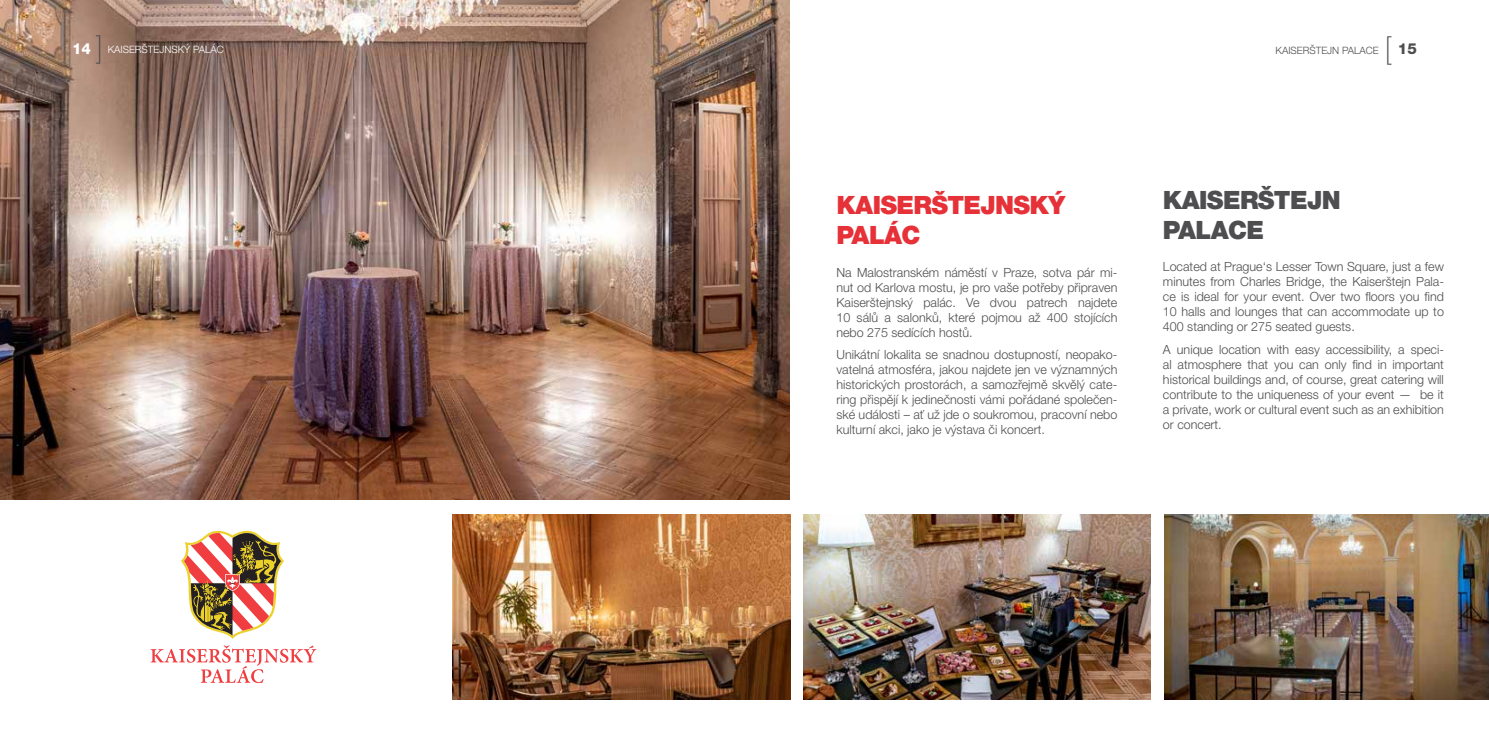
<style>
.page{position:relative;width:1489px;height:745px;background:#fff}
.page>*{position:absolute;margin:0;border:0;box-sizing:border-box;transform-origin:0 0}
.t1{font:900 25.25px/30px "Helvetica Neue LT Pro";letter-spacing:-.025em;color:#e53137}
.t2{font:900 25.25px/30px "Helvetica Neue LT Pro";letter-spacing:-.025em;color:#4e4d4f}
.t3{font:800 15.12px "Helvetica Neue LT Pro";color:#fff}
.t4{font:800 15.12px "Helvetica Neue LT Pro";color:#4e4d4f}
.t5{font:300 12.62px/15px "Helvetica Neue LT Pro";color:#4e4d4f;text-align:justify}
.t6{font:300 10.12px "Helvetica Neue LT Pro";color:#fff}
.t7{font:300 10.12px "Helvetica Neue LT Pro";color:#4e4d4f}
.s1{font-weight:100;font-size:31px;color:#4e4d4f}
.s2{font-weight:100;font-size:31px}
</style>
<div class="page">
<svg style="left:181px;top:530px;width:103px;height:108px"></svg>
<svg style="left:151px;top:645px;width:165px;height:37px"></svg>
<img style="left:0;top:0;width:789px;height:499px">
<img style="left:452px;top:514px;width:338px;height:185px">
<img style="left:803px;top:514px;width:346px;height:185px">
<img style="left:1164px;top:514px;width:324px;height:185px">
<p class="t3" style="left:72px;top:40px;width:32px">14<span class="s1">]</span></p>
<p class="t6" style="left:108px;top:43px;width:117px">KAISERŠTEJNSKÝ PALÁC</p>
<p class="t7" style="left:1275px;top:44px;width:105px">KAISERŠTEJN PALACE</p>
<p class="t4" style="left:1384px;top:40px;width:34px"><span class="s2">[</span> 15</p>
<h1 class="t1" style="left:836px;top:190px;width:230px">KAISERŠTEJNSKÝ<br>PALÁC</h1>
<p class="t5" style="left:836px;top:264px;width:282px">Na Malostranském náměstí v Praze, sotva pár mi&shy;nut od Karlova mostu, je pro vaše potřeby připraven Kaiserštejnský palác. Ve dvou patrech najdete 10 sálů a salonků, které pojmou až 400 stojících nebo 275 sedících hostů.</p>
<p class="t5" style="left:836px;top:346px;width:282px">Unikátní lokalita se snadnou dostupností, neopako&shy;vatelná atmosféra, jakou najdete jen ve významných historických prostorách, a samozřejmě skvělý cate&shy;ring přispějí k jedinečnosti vámi pořádané společen&shy;ské události – ať už jde o soukromou, pracovní nebo kulturní akci, jako je výstava či koncert.</p>
<h1 class="t2" style="left:1162px;top:184px;width:179px">KAISERŠTEJN<br>PALACE</h1>
<p class="t5" style="left:1162px;top:259px;width:282px">Located at Prague‘s Lesser Town Square, just a few minutes from Charles Bridge, the Kaiserštejn Pala&shy;ce is ideal for your event. Over two floors you find 10 halls and lounges that can accommodate up to 400 standing or 275 seated guests.</p>
<p class="t5" style="left:1162px;top:341px;width:282px">A unique location with easy accessibility, a speci&shy;al atmosphere that you can only find in important historical buildings and, of course, great catering will contribute to the uniqueness of your event — be it a private, work or cultural event such as an exhibition or concert.</p>
</div>
